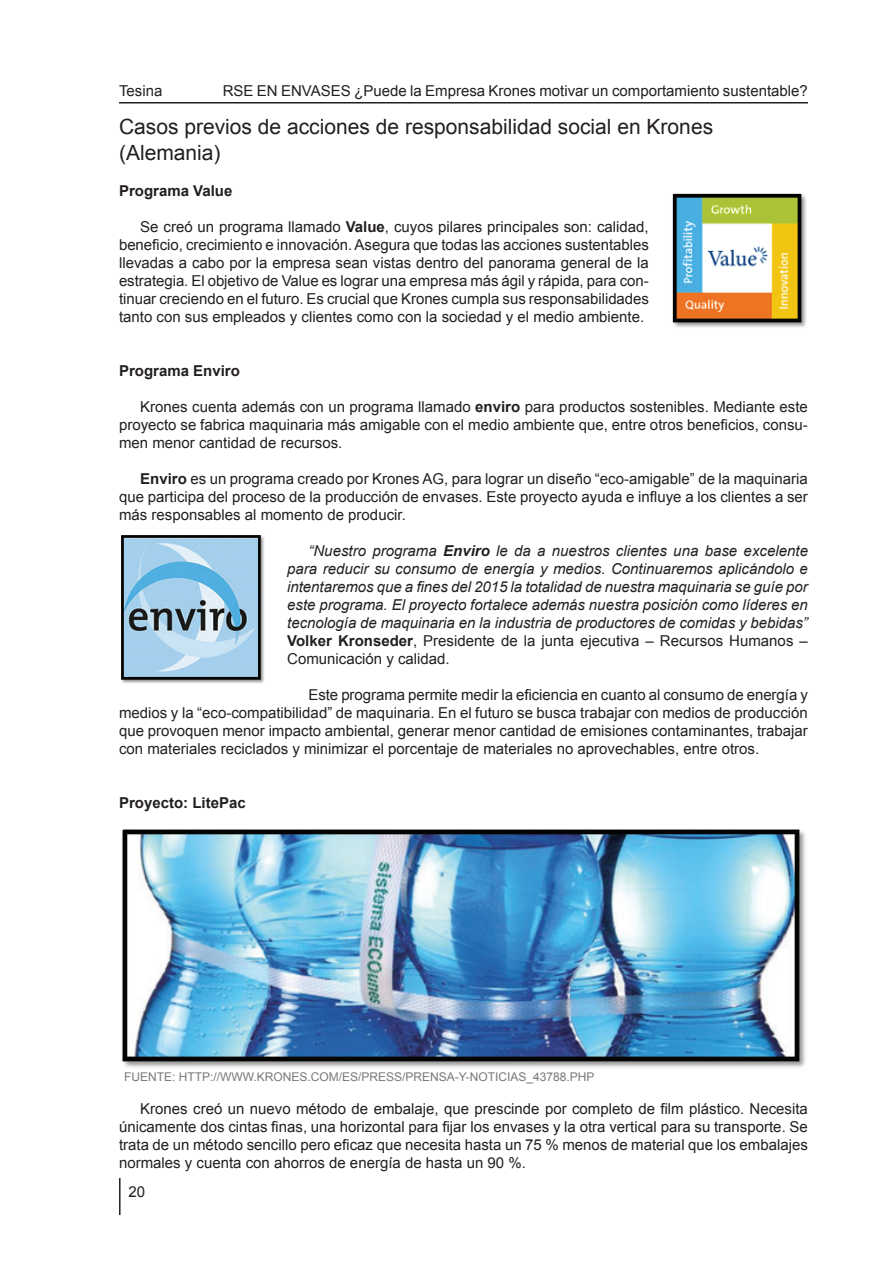
<style>
.page{position:relative;width:893px;height:1263px;background:#fff}
.page>*{position:absolute;margin:0;border:0;box-sizing:border-box;transform-origin:0 0}
.t1{font:21px/25.2px "Arial";color:#231f20}
.t2{font:15px/18px "Arial";color:#231f20;text-align:justify}
.t3{font:italic 15px/18px "Arial";color:#231f20;text-align:justify}
.t4{font:700 15px "Arial";color:#231f20}
.t5{font:12px "Arial";color:#76787b}
.s1{font-weight:700}
.s2{font-weight:700;font-style:normal}
.s3{font-style:normal}
</style>
<div class="page">
<hr style="left:119px;top:102px;width:689px;height:2px;background:#231f20">
<hr style="left:119px;top:1178px;width:2px;height:37px;background:#231f20">
<img style="left:672px;top:193px;width:134px;height:134px">
<img style="left:121px;top:535px;width:143px;height:148px">
<img style="left:122px;top:829px;width:684px;height:239px">
<p class="t2" style="left:119px;top:82px;width:45px">Tesina</p>
<p class="t2" style="left:223px;top:82px;width:587px">RSE EN ENVASES ¿Puede la Empresa Krones motivar un comportamiento sustentable?</p>
<h1 class="t1" style="left:119px;top:115px;width:596px">Casos previos de acciones de responsabilidad social en Krones (Alemania)</h1>
<p class="t4" style="left:119px;top:180px;width:115px">Programa Value</p>
<p class="t2" style="left:119px;top:217px;width:531px;text-indent:21px">Se creó un programa llamado <span class="s1">Value</span>, cuyos pilares principales son: calidad, beneficio, crecimiento e innovación. Asegura que todas las acciones sustentables llevadas a cabo por la empresa sean vistas dentro del panorama general de la estrategia. El objetivo de Value es lograr una empresa más ágil y rápida, para con&shy;tinuar creciendo en el futuro. Es crucial que Krones cumpla sus responsabilidades tanto con sus empleados y clientes como con la sociedad y el medio ambiente.</p>
<p class="t4" style="left:119px;top:360px;width:122px">Programa Enviro</p>
<p class="t2" style="left:119px;top:397px;width:690px;text-indent:21px">Krones cuenta además con un programa llamado <span class="s1">enviro</span> para productos sostenibles. Mediante este proyecto se fabrica maquinaria más amigable con el medio ambiente que, entre otros beneficios, consu&shy;men menor cantidad de recursos.</p>
<p class="t2" style="left:119px;top:469px;width:690px;text-indent:21px"><span class="s1">Enviro</span> es un programa creado por Krones AG, para lograr un diseño “eco-amigable” de la maquinaria que participa del proceso de la producción de envases. Este proyecto ayuda e influye a los clientes a ser más responsables al momento de producir.</p>
<p class="t3" style="left:287px;top:541px;width:522px;text-indent:21px">“Nuestro programa <span class="s1">Enviro</span> le da a nuestros clientes una base excelente para reducir su consumo de energía y medios. Continuaremos aplicándolo e intentaremos que a fines del 2015 la totalidad de nuestra maquinaria se guíe por este programa. El proyecto fortalece además nuestra posición como líderes en tecnología de maquinaria en la industria de productores de comidas y bebidas” <span class="s2">Volker Kronseder</span><span class="s3">, Presidente de la junta ejecutiva – Recursos Humanos – Comunicación y calidad.</span></p>
<p class="t2" style="left:119px;top:685px;width:690px;text-indent:189px">Este programa permite medir la eficiencia en cuanto al consumo de energía y medios y la “eco-compatibilidad” de maquinaria. En el futuro se busca trabajar con medios de producción que provoquen menor impacto ambiental, generar menor cantidad de emisiones contaminantes, trabajar con materiales reciclados y minimizar el porcentaje de materiales no aprovechables, entre otros.</p>
<p class="t4" style="left:119px;top:792px;width:128px">Proyecto: LitePac</p>
<p class="t5" style="left:124px;top:1069px;width:472px">FUENTE: HTTP://WWW.KRONES.COM/ES/PRESS/PRENSA-Y-NOTICIAS_43788.PHP</p>
<p class="t2" style="left:119px;top:1099px;width:690px;text-indent:21px">Krones creó un nuevo método de embalaje, que prescinde por completo de film plástico. Necesita únicamente dos cintas finas, una horizontal para fijar los envases y la otra vertical para su transporte. Se trata de un método sencillo pero eficaz que necesita hasta un 75 % menos de material que los embalajes normales y cuenta con ahorros de energía de hasta un 90 %.</p>
<p class="t2" style="left:128px;top:1183px;width:18px">20</p>
</div>
